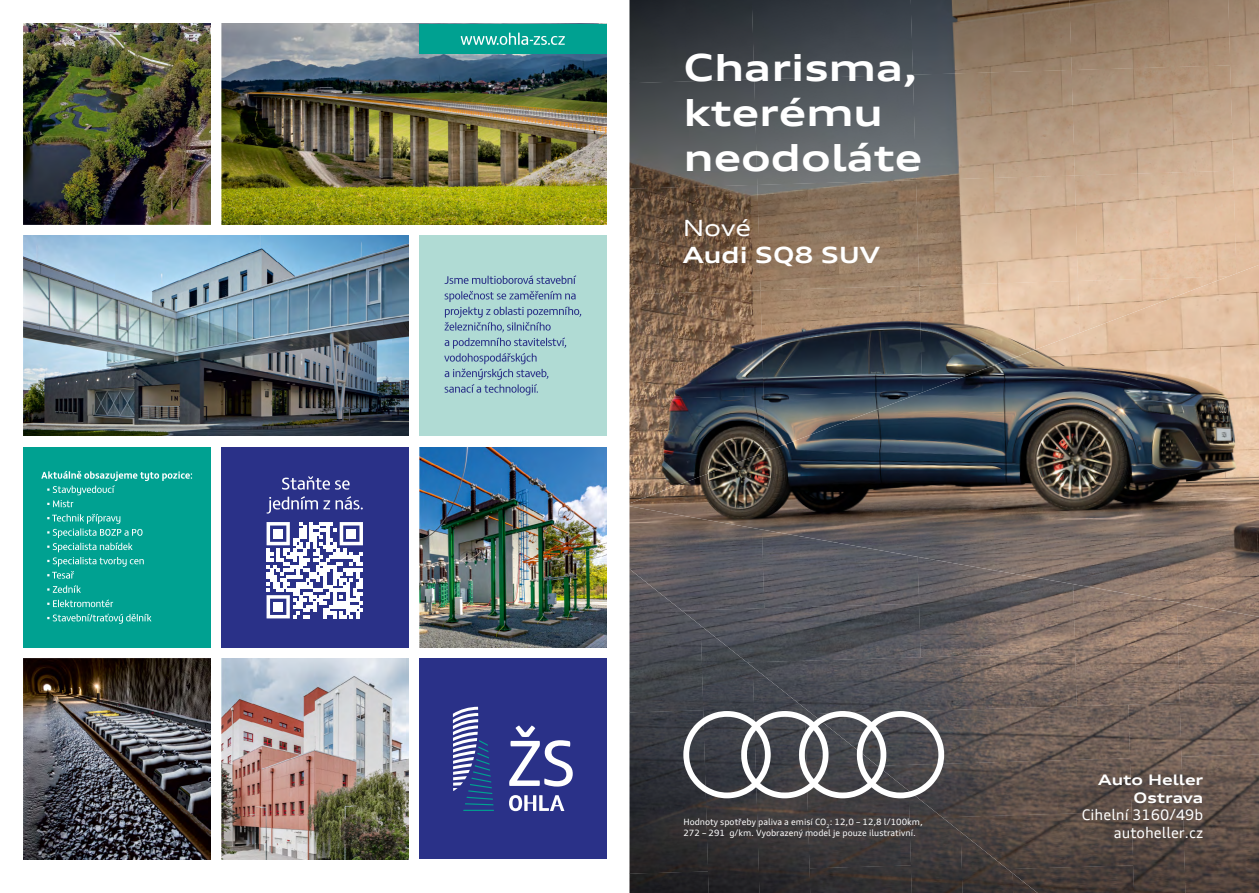
<style>
.page{position:relative;width:1259px;height:893px;background:#fff}
.page>*{position:absolute;margin:0;border:0;box-sizing:border-box;transform-origin:0 0}
.t1{font:700 expanded 37.5px/45px "Audi Type";color:#fff}
.t2{font:700 expanded 22.5px "Audi Type";color:#fff}
.t3{font:expanded 22.5px "Audi Type";color:#fff}
.t4{font:14.55px/17.5px "Audi Type";color:#fff;text-align:right}
.t5{font:700 expanded 14.55px/17.5px "Audi Type";color:#fff;text-align:right}
.t6{font:8.7px/10.4px "Audi Type";color:#fff}
</style>
<div class="page">
<div style="left:419px;top:236px;width:187px;height:200px;background:#b0dbd4"></div>
<svg style="left:444px;top:275px;width:137px;height:120px"></svg>
<div style="left:221px;top:447px;width:187px;height:200px;background:#2a3188"></div>
<svg style="left:266px;top:522px;width:97px;height:96px"></svg>
<div style="left:273px;top:529px;width:10px;height:10px;background:#fff"></div>
<div style="left:346px;top:529px;width:10px;height:10px;background:#fff"></div>
<div style="left:273px;top:602px;width:10px;height:10px;background:#fff"></div>
<svg style="left:267px;top:476px;width:96px;height:38px"></svg>
<div style="left:419px;top:659px;width:187px;height:200px;background:#2a3188"></div>
<hr style="left:463px;top:810px;width:31px;height:1px;background:#00a191">
<svg style="left:453px;top:707px;width:40px;height:98px"></svg>
<svg style="left:509px;top:795px;width:55px;height:16px"></svg>
<svg style="left:509px;top:725px;width:64px;height:62px"></svg>
<img style="left:221px;top:24px;width:385px;height:200px">
<img style="left:23px;top:24px;width:187px;height:200px">
<div style="left:419px;top:24px;width:187px;height:30px;background:#00a191"></div>
<svg style="left:461px;top:33px;width:104px;height:12px"></svg>
<img style="left:23px;top:236px;width:385px;height:200px">
<img style="left:419px;top:447px;width:187px;height:200px">
<img style="left:23px;top:659px;width:187px;height:200px">
<img style="left:221px;top:659px;width:187px;height:200px">
<div style="left:23px;top:447px;width:187px;height:200px;background:#00a191"></div>
<svg style="left:41px;top:471px;width:151px;height:153px"></svg>
<img style="left:629px;top:274px;width:630px;height:328px">
<img style="left:629px;top:0;width:122px;height:79px">
<img style="left:751px;top:0;width:159px;height:79px">
<img style="left:910px;top:0;width:159px;height:75px">
<img style="left:1069px;top:0;width:159px;height:70px">
<img style="left:1228px;top:0;width:31px;height:274px">
<img style="left:629px;top:79px;width:125px;height:106px">
<img style="left:754px;top:75px;width:158px;height:110px">
<img style="left:912px;top:70px;width:159px;height:110px">
<img style="left:1071px;top:65px;width:162px;height:110px">
<img style="left:629px;top:185px;width:128px;height:105px">
<img style="left:757px;top:180px;width:159px;height:110px">
<img style="left:916px;top:175px;width:158px;height:110px">
<img style="left:1074px;top:171px;width:162px;height:110px">
<img style="left:629px;top:290px;width:131px;height:106px">
<img style="left:760px;top:285px;width:159px;height:111px">
<img style="left:919px;top:281px;width:160px;height:110px">
<img style="left:1077px;top:276px;width:152px;height:57px">
<img style="left:629px;top:396px;width:136px;height:107px">
<img style="left:763px;top:391px;width:163px;height:58px">
<svg style="left:765px;top:448px;width:10px;height:4px"></svg>
<img style="left:629px;top:506px;width:135px;height:97px">
<img style="left:762px;top:529px;width:157px;height:74px">
<img style="left:917px;top:557px;width:158px;height:95px">
<img style="left:1073px;top:584px;width:107px;height:120px">
<img style="left:703px;top:603px;width:217px;height:49px">
<img style="left:1176px;top:602px;width:83px;height:152px">
<img style="left:759px;top:652px;width:318px;height:56px">
<img style="left:812px;top:704px;width:316px;height:54px">
<img style="left:1128px;top:703px;width:57px;height:190px">
<img style="left:944px;top:758px;width:187px;height:54px">
<img style="left:1181px;top:754px;width:78px;height:139px">
<img style="left:962px;top:812px;width:171px;height:53px">
<img style="left:1013px;top:865px;width:121px;height:28px">
<img style="left:629px;top:569px;width:74px;height:141px">
<img style="left:700px;top:625px;width:59px;height:268px">
<img style="left:752px;top:667px;width:58px;height:226px">
<img style="left:629px;top:710px;width:79px;height:161px">
<img style="left:804px;top:708px;width:107px;height:160px">
<img style="left:908px;top:790px;width:54px;height:103px">
<img style="left:960px;top:832px;width:53px;height:61px">
<img style="left:629px;top:871px;width:80px;height:22px">
<img style="left:809px;top:865px;width:103px;height:28px">
<img style="left:1012px;top:873px;width:25px;height:20px">
<svg style="left:683px;top:711px;width:261px;height:87px"></svg>
<h1 class="t1" style="left:683px;top:45px;width:240px">Charisma, kterému neodoláte</h1>
<h2 class="t3" style="left:682px;top:214px;width:70px">Nové</h2>
<h2 class="t2" style="left:682px;top:241px;width:199px">Audi SQ8 SUV</h2>
<p class="t6" style="left:683px;top:817px;width:241px">Hodnoty spotřeby paliva a emisí CO<sub>2</sub>: 12,0 – 12,8 l/100km,<br>272 – 291 g/km. Vyobrazený model je pouze ilustrativní.</p>
<h3 class="t5" style="left:1098px;top:771px;width:107px">Auto Heller<br>Ostrava</h3>
<h3 class="t4" style="left:1082px;top:806px;width:123px">Cihelní 3160/49b autoheller.cz</h3>
</div>
